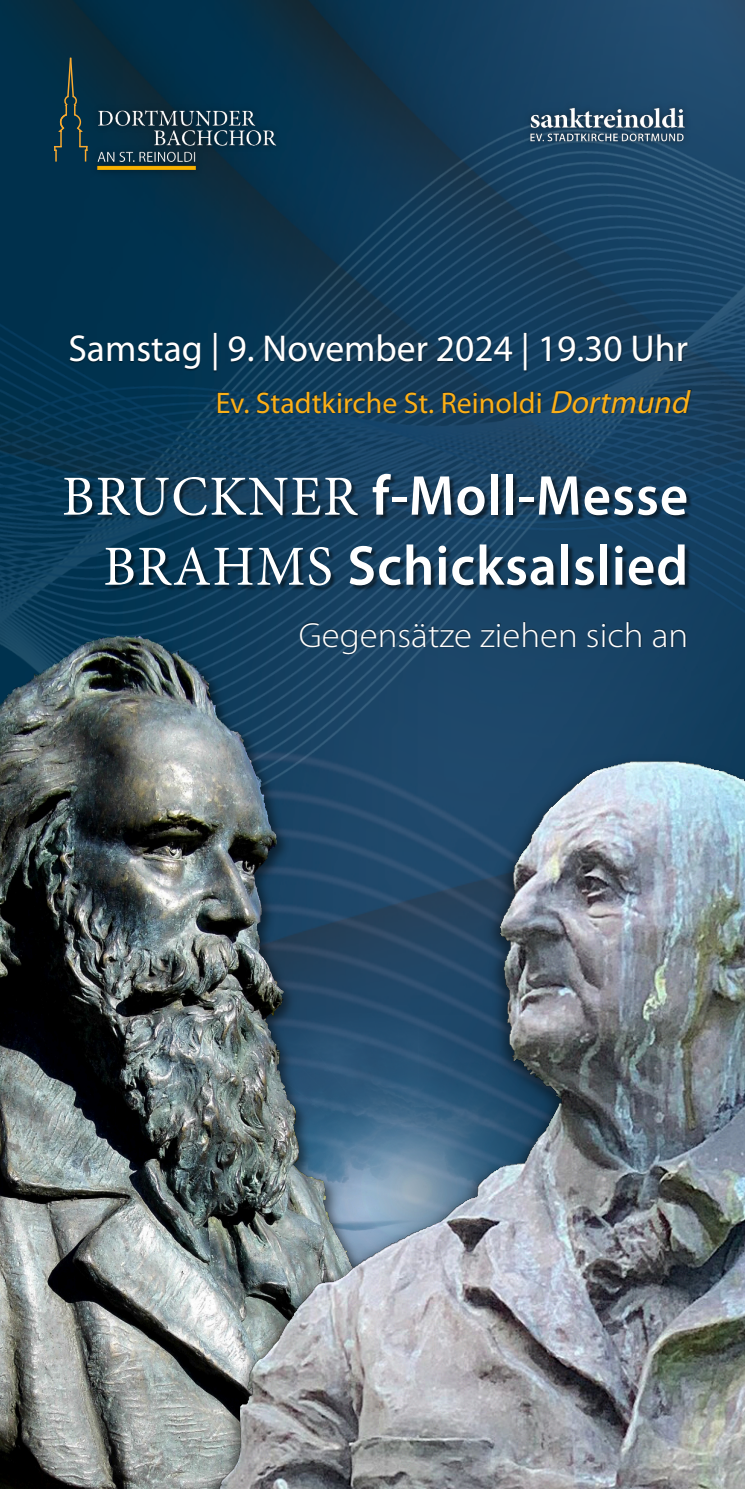
<style>
.page{position:relative;width:745px;height:1489px;background:#fff}
.page>*{position:absolute;margin:0;border:0;box-sizing:border-box;transform-origin:0 0}
.t1{font:600 56.75px/70px "Myriad Pro";letter-spacing:.015em;color:#fff;text-align:right}
.t2{font:37.5px "Myriad Pro";color:#fff}
.t3{font:300 35px "Myriad Pro";color:#fff;scale:1.05 1}
.t4{font:29.75px "Myriad Pro";color:#faaf18}
.s1{font-style:italic;font-size:32.25px}
.s2{font-family:"Minion Pro";font-weight:400}
</style>
<div class="page">
<img style="left:0;top:10px;width:744px;height:734px">
<svg style="left:54px;top:57px;width:33px;height:105px;background:#1a3b45"></svg>
<img style="left:91px;top:104px;width:190px;height:73px">
<img style="left:523px;top:101px;width:167px;height:47px">
<img style="left:69px;top:333px;width:618px;height:39px">
<img style="left:218px;top:390px;width:473px;height:24px">
<img style="left:64px;top:474px;width:627px;height:117px">
<img style="left:300px;top:621px;width:385px;height:33px">
<img style="left:0;top:627px;width:389px;height:861px">
<img style="left:125px;top:744px;width:619px;height:744px">
<p class="t2" style="left:68px;top:333px;width:620px">Samstag | 9. November 2024 | 19.30 Uhr</p>
<p class="t4" style="left:215px;top:390px;width:480px">Ev. Stadtkirche St. Reinoldi <span class="s1">Dortmund</span></p>
<p class="t1" style="left:62px;top:465px;width:627px"><span class="s2">BRUCKNER</span> f-Moll-Messe<br><span class="s2">BRAHMS</span> Schicksalslied</p>
<p class="t3" style="left:298px;top:620px;width:372px">Gegensätze ziehen sich an</p>
</div>
